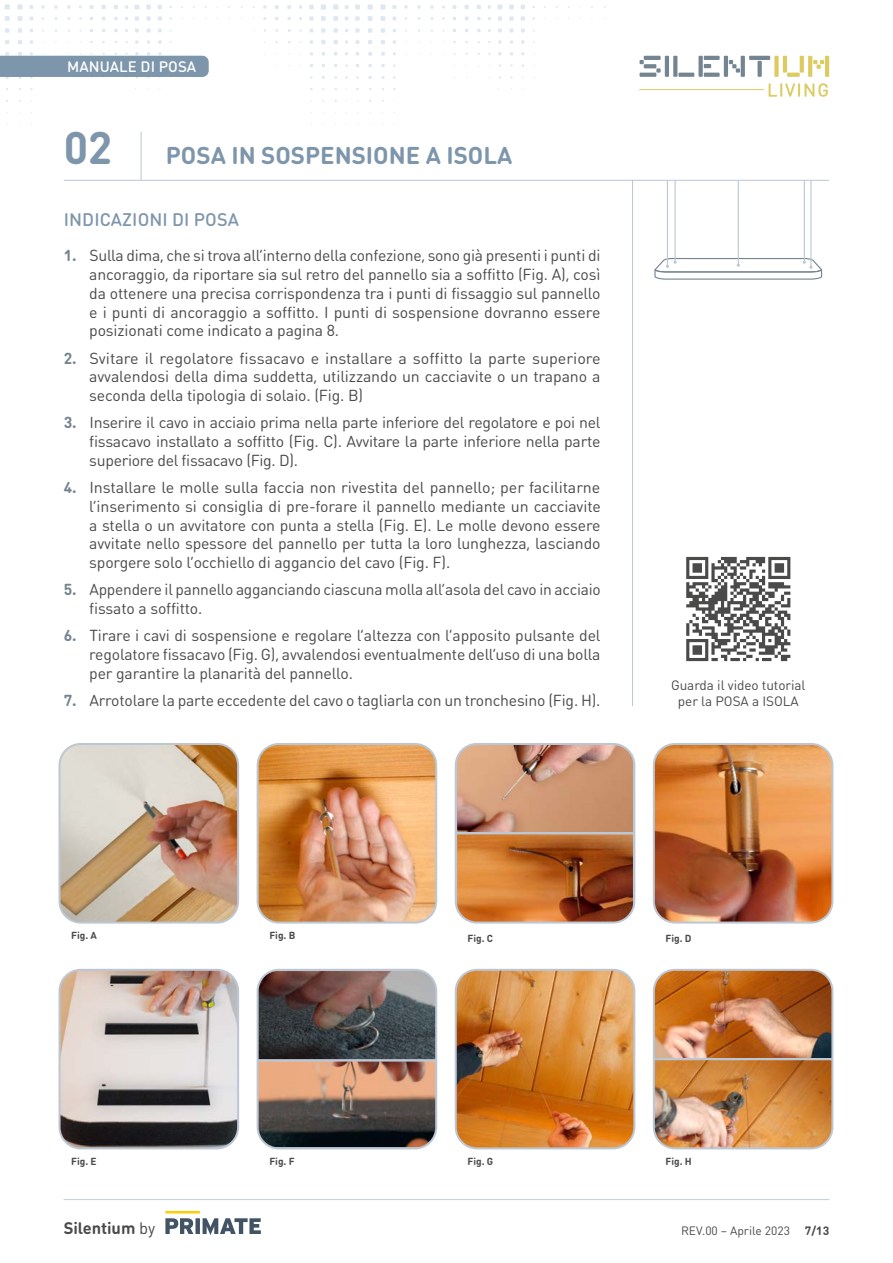
<style>
.page{position:relative;width:893px;height:1263px;background:#fff}
.page>*{position:absolute;margin:0;border:0;box-sizing:border-box;transform-origin:0 0}
.t1{font:700 24px "FFDIN Round Pro";color:#7e96ab}
.t2{font:500 18px "FFDIN Round Pro";letter-spacing:.005em;color:#7e96ab}
.t3{font:700 16.5px "FFDIN Round Pro";letter-spacing:-.005em;color:#4a4a49}
.t4{font:15.75px/18.8px "FFDIN Round Pro";letter-spacing:-.01em;color:#4a4a49;text-align:justify}
.t5{font:500 15px "FFDIN Round Pro";letter-spacing:.005em;color:#fff}
.t6{font:13.5px/16.2px "FFDIN Round Pro";letter-spacing:-.005em;color:#4a4a49;text-align:center}
.t7{font:12px "FFDIN Round Pro";color:#4a4a49}
.t8{font:700 10.2px "FFDIN Round Pro";letter-spacing:-.005em;color:#4a4a49}
.s1{font-size:45px}
.s2{font-weight:700;color:#748490}
.s3{font-weight:400}
.s4{font-weight:700}
</style>
<div class="page">
<hr style="left:667px;top:181px;width:1px;height:85px;background:#bcc7d3">
<hr style="left:674px;top:180px;width:2px;height:82px;background:#bcc7d3">
<hr style="left:810px;top:181px;width:1px;height:86px;background:#bcc7d3">
<hr style="left:804px;top:180px;width:1px;height:82px;background:#bcc7d3">
<hr style="left:738px;top:180px;width:1px;height:85px;background:#bcc7d3">
<svg style="left:654px;top:257px;width:169px;height:23px"></svg>
<svg style="left:686px;top:557px;width:104px;height:104px"></svg>
<img style="left:656px;top:972px;width:176px;height:176px">
<div style="left:653px;top:969px;width:180px;height:180px;border:2px solid #bcc7d3;border-radius:21px"></div>
<img style="left:258px;top:972px;width:176px;height:176px">
<div style="left:257px;top:969px;width:180px;height:180px;border:2px solid #bcc7d3;border-radius:21px"></div>
<img style="left:456px;top:972px;width:178px;height:176px">
<div style="left:455px;top:969px;width:180px;height:180px;border:2px solid #bcc7d3;border-radius:21px"></div>
<img style="left:655px;top:746px;width:177px;height:176px">
<div style="left:653px;top:743px;width:180px;height:180px;border:2px solid #bcc7d3;border-radius:21px"></div>
<img style="left:258px;top:746px;width:178px;height:176px">
<div style="left:257px;top:743px;width:180px;height:180px;border:2px solid #bcc7d3;border-radius:21px"></div>
<img style="left:60px;top:746px;width:176px;height:176px">
<div style="left:59px;top:743px;width:180px;height:180px;border:2px solid #bcc7d3;border-radius:21px"></div>
<img style="left:456px;top:746px;width:178px;height:176px">
<div style="left:455px;top:743px;width:180px;height:180px;border:2px solid #bcc7d3;border-radius:21px"></div>
<img style="left:60px;top:972px;width:176px;height:176px">
<div style="left:59px;top:969px;width:180px;height:180px;border:2px solid #bcc7d3;border-radius:21px"></div>
<svg style="left:0;top:4px;width:606px;height:121px"></svg>
<hr style="left:64px;top:1199px;width:765px;height:1px;background:#c2d0e3">
<hr style="left:165px;top:1211px;width:35px;height:2px;background:#ffcd00">
<svg style="left:165px;top:1218px;width:96px;height:17px"></svg>
<div style="left:0;top:56px;width:209px;height:21px;background:#7e96ab"></div>
<svg style="left:639px;top:56px;width:190px;height:21px"></svg>
<hr style="left:639px;top:89px;width:125px;height:1px;background:#dccb61">
<svg style="left:769px;top:83px;width:59px;height:14px"></svg>
<hr style="left:64px;top:180px;width:765px;height:1px;background:#bcc7d3">
<hr style="left:632px;top:180px;width:1px;height:526px;background:#bcc7d3">
<hr style="left:141px;top:132px;width:1px;height:48px;background:#bcc7d3">
<p class="t5" style="left:67px;top:56px;width:131px">MANUALE DI POSA</p>
<h1 class="t1" style="left:64px;top:138px;width:450px"><span class="s1">02</span> POSA IN SOSPENSIONE A ISOLA</h1>
<p class="t2" style="left:64px;top:207px;width:177px">INDICAZIONI DI POSA</p>
<p class="t4" style="left:89px;top:246px;width:513px;text-indent:-26px"><span class="s2">1.</span> Sulla dima, che si trova all’interno della confezione, sono già presenti i punti di ancoraggio, da riportare sia sul retro del pannello sia a soffitto (Fig. A), così da ottenere una precisa corrispondenza tra i punti di fissaggio sul pannello e i punti di ancoraggio a soffitto. I punti di sospensione dovranno essere posizionati come indicato a pagina 8.</p>
<p class="t4" style="left:89px;top:348px;width:513px;text-indent:-26px"><span class="s2">2.</span> Svitare il regolatore fissacavo e installare a soffitto la parte superiore avvalendosi della dima suddetta, utilizzando un cacciavite o un trapano a seconda della tipologia di solaio. (Fig. B)</p>
<p class="t4" style="left:89px;top:413px;width:513px;text-indent:-26px"><span class="s2">3.</span> Inserire il cavo in acciaio prima nella parte inferiore del regolatore e poi nel fissacavo installato a soffitto (Fig. C). Avvitare la parte inferiore nella parte superiore del fissacavo (Fig. D).</p>
<p class="t4" style="left:89px;top:477px;width:513px;text-indent:-26px"><span class="s2">4.</span> Installare le molle sulla faccia non rivestita del pannello; per facilitarne l’inserimento si consiglia di pre-forare il pannello mediante un cacciavite a stella o un avvitatore con punta a stella (Fig. E). Le molle devono essere avvitate nello spessore del pannello per tutta la loro lunghezza, lasciando sporgere solo l’occhiello di aggancio del cavo (Fig. F).</p>
<p class="t4" style="left:89px;top:580px;width:513px;text-indent:-26px"><span class="s2">5.</span> Appendere il pannello agganciando ciascuna molla all’asola del cavo in acciaio fissato a soffitto.</p>
<p class="t4" style="left:89px;top:626px;width:513px;text-indent:-26px"><span class="s2">6.</span> Tirare i cavi di sospensione e regolare l’altezza con l’apposito pulsante del regolatore fissacavo (Fig. G), avvalendosi eventualmente dell’uso di una bolla per garantire la planarità del pannello.</p>
<p class="t4" style="left:64px;top:690px;width:538px"><span class="s2">7.</span> Arrotolare la parte eccedente del cavo o tagliarla con un tronchesino (Fig. H).</p>
<p class="t6" style="left:671px;top:676px;width:136px">Guarda il video tutorial per la POSA a ISOLA</p>
<p class="t8" style="left:71px;top:928px;width:27px">Fig. A</p>
<p class="t8" style="left:269px;top:928px;width:28px">Fig. B</p>
<p class="t8" style="left:467px;top:931px;width:27px">Fig. C</p>
<p class="t8" style="left:666px;top:931px;width:28px">Fig. D</p>
<p class="t8" style="left:71px;top:1154px;width:27px">Fig. E</p>
<p class="t8" style="left:269px;top:1154px;width:27px">Fig. F</p>
<p class="t8" style="left:467px;top:1154px;width:27px">Fig. G</p>
<p class="t8" style="left:666px;top:1154px;width:28px">Fig. H</p>
<p class="t3" style="left:64px;top:1216px;width:93px">Silentium <span class="s3">by</span></p>
<p class="t7" style="left:681px;top:1222px;width:150px">REV.00 – Aprile 2023 <span class="s4">7/13</span></p>
</div>
